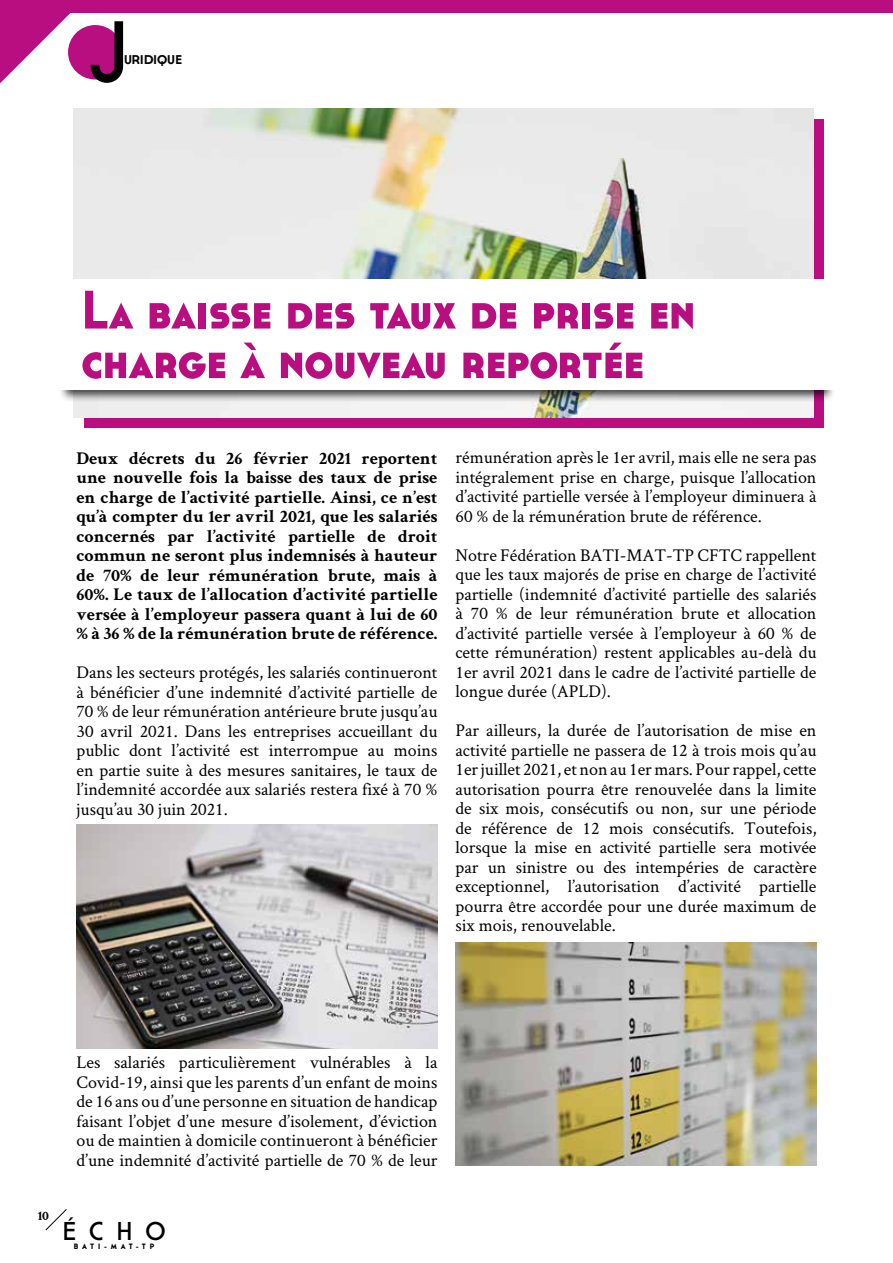
<style>
.page{position:relative;width:893px;height:1263px;background:#fff}
.page>*{position:absolute;margin:0;border:0;box-sizing:border-box;transform-origin:0 0}
.t1{font:700 54px/49.5px "Cassannet";color:#b80e80}
.t2{font:25.8px "Cassannet";color:#000}
.t3{font:18.9px "Cassannet";letter-spacing:-.015em;color:#000}
.t4{font:18px/19.5px "Crimson Text";color:#000;text-align:justify}
.t5{font:700 18px/19.5px "Crimson Text";color:#000;text-align:justify}
.t6{font:700 13.5px "Crimson Text";color:#000}
.t7{font:700 7.8px "Cassannet";letter-spacing:.485em;color:#000}
</style>
<div class="page">
<svg style="left:45px;top:1209px;width:22px;height:22px"></svg>
<svg style="left:0;top:13px;width:123px;height:71px"></svg>
<div style="left:0;top:0;width:893px;height:13px;background:#b80e80"></div>
<div style="left:84px;top:119px;width:740px;height:309px;background:#b80e80"></div>
<img style="left:74px;top:108px;width:740px;height:309px">
<div style="left:58px;top:363px;width:777px;height:39px;background:#000;opacity:.75"></div>
<div style="left:43px;top:279px;width:834px;height:110px;background:#fff"></div>
<img style="left:76px;top:825px;width:361px;height:224px">
<img style="left:455px;top:942px;width:361px;height:224px">
<p class="t3" style="left:124px;top:46px;width:60px">uridique</p>
<h1 class="t1" style="left:82px;top:285px;width:615px">La baisse des taux de prise en charge à nouveau reportée</h1>
<p class="t5" style="left:76px;top:448px;width:363px">Deux décrets du 26 février 2021 reportent une nouvelle fois la baisse des taux de prise en charge de l’activité partielle. Ainsi, ce n’est qu’à compter du 1er avril 2021, que les salariés concernés par l’activité partielle de droit commun ne seront plus indemnisés à hauteur de 70% de leur rémunération brute, mais à 60%. Le taux de l’allocation d’activité partielle versée à l’employeur passera quant à lui de 60 % à 36 % de la rémunération brute de référence.</p>
<p class="t4" style="left:76px;top:662px;width:363px">Dans les secteurs protégés, les salariés continueront à bénéficier d’une indemnité d’activité partielle de 70 % de leur rémunération antérieure brute jusqu’au 30 avril 2021. Dans les entreprises accueillant du public dont l’activité est interrompue au moins en partie suite à des mesures sanitaires, le taux de l’indemnité accordée aux salariés restera fixé à 70 % jusqu’au 30 juin 2021.</p>
<p class="t4" style="left:455px;top:447px;width:363px">rémunération après le 1er avril, mais elle ne sera pas intégralement prise en charge, puisque l’allocation d’activité partielle versée à l’employeur diminuera à 60 % de la rémunération brute de référence.</p>
<p class="t4" style="left:455px;top:545px;width:363px">Notre Fédération BATI-MAT-TP CFTC rappellent que les taux majorés de prise en charge de l’activité partielle (indemnité d’activité partielle des salariés à 70 % de leur rémunération brute et allocation d’activité partielle versée à l’employeur à 60 % de cette rémunération) restent applicables au-delà du 1er avril 2021 dans le cadre de l’activité partielle de longue durée (APLD).</p>
<p class="t4" style="left:455px;top:720px;width:363px">Par ailleurs, la durée de l’autorisation de mise en activité partielle ne passera de 12 à trois mois qu’au 1er juillet 2021, et non au 1er mars. Pour rappel, cette autorisation pourra être renouvelée dans la limite de six mois, consécutifs ou non, sur une période de référence de 12 mois consécutifs. Toutefois, lorsque la mise en activité partielle sera motivée par un sinistre ou des intempéries de caractère exceptionnel, l’autorisation d’activité partielle pourra être accordée pour une durée maximum de six mois, renouvelable.</p>
<p class="t4" style="left:76px;top:1052px;width:363px">Les salariés particulièrement vulnérables à la Covid-19, ainsi que les parents d’un enfant de moins de 16 ans ou d’une personne en situation de handicap faisant l’objet d’une mesure d’isolement, d’éviction ou de maintien à domicile continueront à bénéficier d’une indemnité d’activité partielle de 70 % de leur</p>
<p class="t6" style="left:38px;top:1208px;width:13px">10</p>
<h2 class="t2" style="left:63px;top:1216px;width:105px">ÉCHO</h2>
<p class="t7" style="left:74px;top:1241px;width:82px">BATI-MAT-TP</p>
</div>
